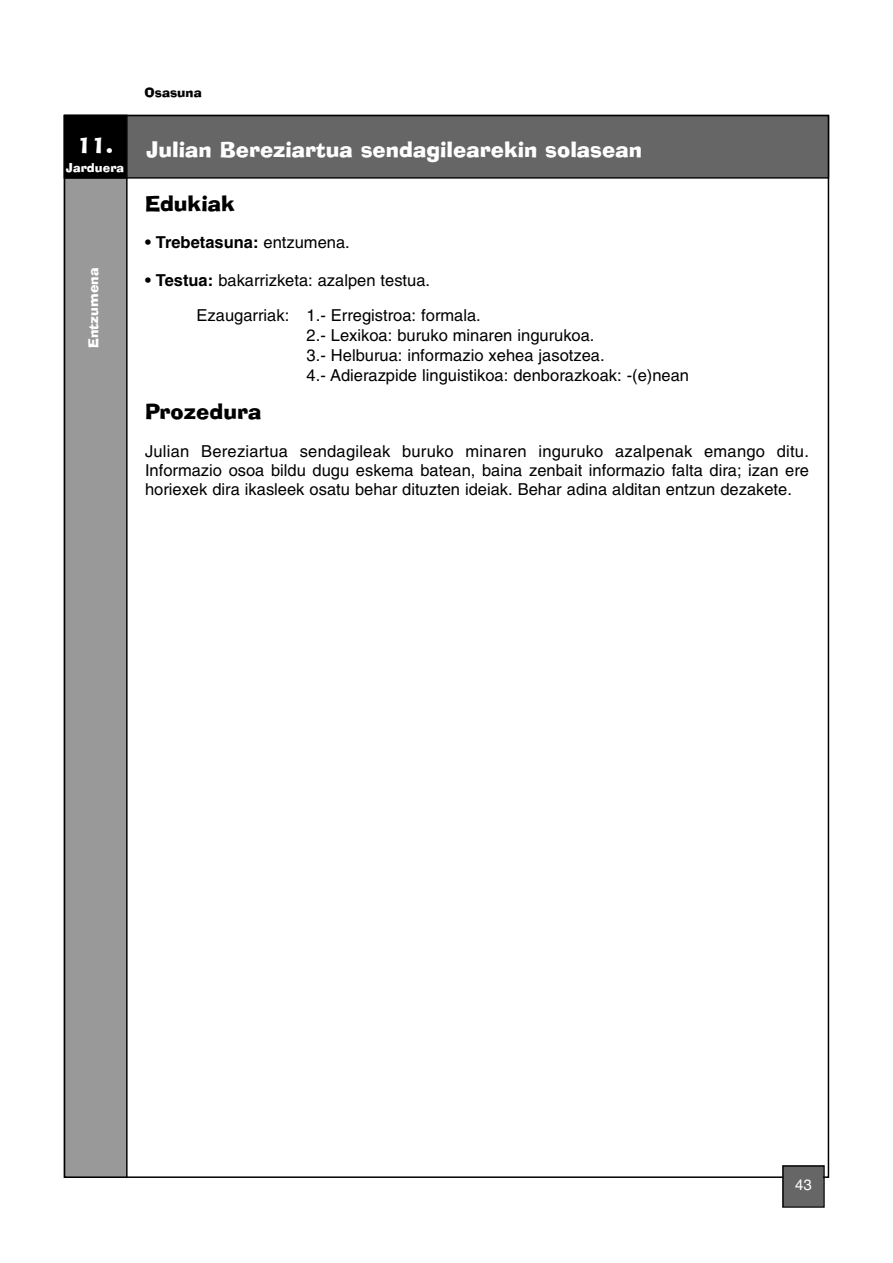
<style>
.page{position:relative;width:893px;height:1263px;background:#fff}
.page>*{position:absolute;margin:0;border:0;box-sizing:border-box;transform-origin:0 0}
.t1{font:21px "Ad Lib BT";color:#fff}
.t2{font:21px "Ad Lib BT";color:#000}
.t3{font:16.5px/19.8px "Helvetica";color:#000}
.t4{font:700 16.5px "Helvetica";color:#000}
.t5{font:15px "Helvetica";color:#fff}
.t6{font:13.5px "Ad Lib BT";color:#fff}
.t7{font:12.75px "Ad Lib BT";color:#000}
.t8{font:12px "Ad Lib BT";color:#fff}
.s1{font-weight:400}
.s2{font-weight:700}
</style>
<div class="page">
<div style="left:65px;top:116px;width:61px;height:1060px;background:#999"></div>
<div style="left:64px;top:115px;width:64px;height:1063px;border:2px solid #000"></div>
<div style="left:65px;top:116px;width:763px;height:61px;background:#666"></div>
<div style="left:64px;top:115px;width:765px;height:64px;border:2px solid #000"></div>
<div style="left:784px;top:1167px;width:39px;height:39px;background:#666"></div>
<div style="left:782px;top:1165px;width:43px;height:43px;border:2px solid #000"></div>
<div style="left:65px;top:116px;width:61px;height:61px;background:#000"></div>
<div style="left:64px;top:115px;width:64px;height:64px;border:2px solid #000"></div>
<p class="t7" style="left:145px;top:88px;width:59px">Osasuna</p>
<p class="t1" style="left:77px;top:142px;width:566px">11. Julian Bereziartua sendagilearekin solasean</p>
<p class="t8" style="left:66px;top:163px;width:60px">Jarduera</p>
<p class="t2" style="left:145px;top:196px;width:91px">Edukiak</p>
<p class="t4" style="left:145px;top:236px;width:206px">• Trebetasuna: <span class="s1">entzumena.</span></p>
<p class="t3" style="left:197px;top:264px;width:286px;line-height:35.4px;text-indent:-52px"><span class="s2">• Testua:</span> bakarrizketa: azalpen testua.<br>Ezaugarriak: 1.- Erregistroa: formala.</p>
<p class="t3" style="left:307px;top:327px;width:384px">2.- Lexikoa: buruko minaren ingurukoa.<br>3.- Helburua: informazio xehea jasotzea.<br>4.- Adierazpide linguistikoa: denborazkoak: -(e)nean</p>
<p class="t2" style="left:145px;top:403px;width:118px">Prozedura</p>
<p class="t3" style="left:145px;top:443px;width:665px;line-height:19px;text-align:justify">Julian Bereziartua sendagileak buruko minaren inguruko azalpenak emango ditu.<br>Informazio osoa bildu dugu eskema batean, baina zenbait informazio falta dira; izan ere horiexek dira ikasleek osatu behar dituzten ideiak. Behar adina alditan entzun dezakete.</p>
<p class="t6" style="left:88px;top:348px;width:82px;rotate:-90deg">Entzumena</p>
<p class="t5" style="left:795px;top:1180px;width:18px">43</p>
</div>
